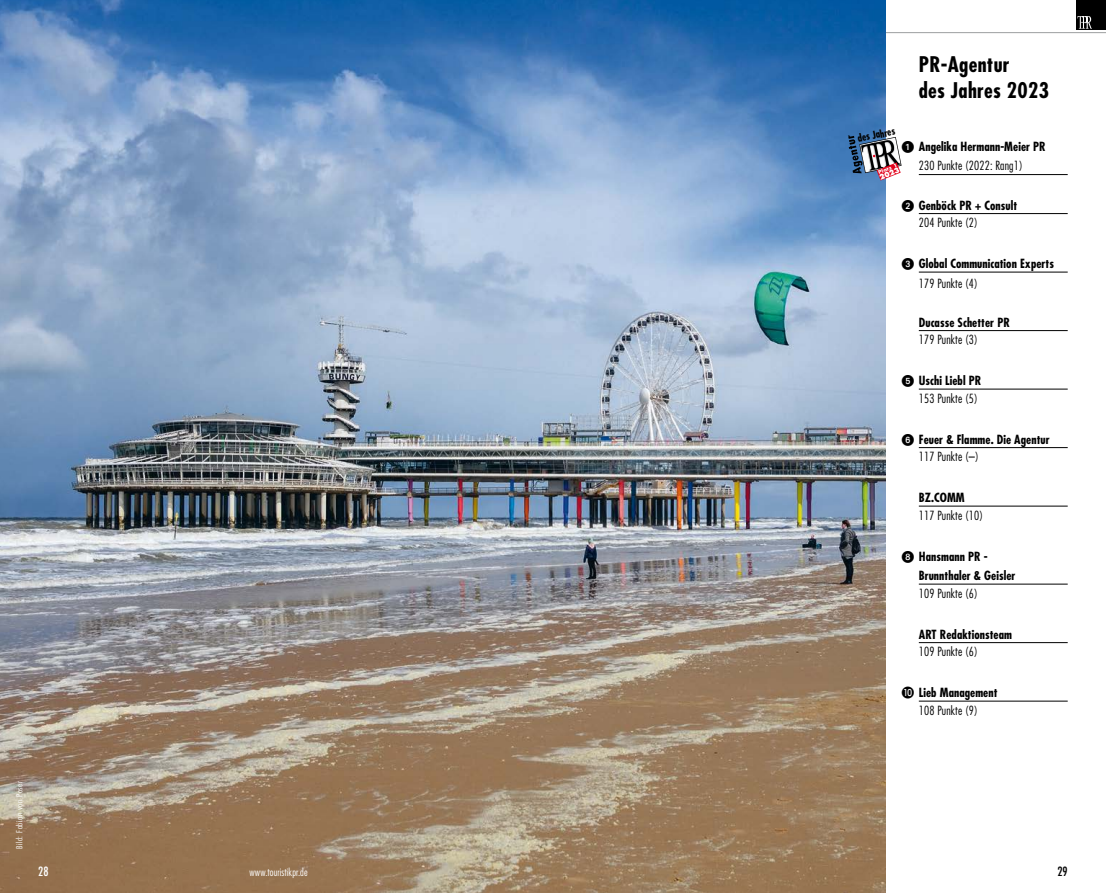
<style>
.page{position:relative;width:1106px;height:893px;background:#fff}
.page>*{position:absolute;margin:0;border:0;box-sizing:border-box;transform-origin:0 0}
.t1{font:700 condensed 21px/25.5px "Futura Std";letter-spacing:.015em;color:#000}
.t2{font:condensed 12.45px "Futura Std";color:#000}
.t3{font:condensed 12.45px "Futura Std";color:#fff}
.t4{font:700 condensed 12.3px/18px "Futura Std";letter-spacing:.005em;color:#000}
.t5{font:300 condensed 12.3px "Futura Std";letter-spacing:.01em;color:#000}
.t6{font:300 condensed 10.5px "Futura Std";letter-spacing:.01em;color:#fff}
.t7{font:700 condensed 10.5px "Futura Std";color:#000;scale:.95 1}
.t8{font:300 condensed 8.25px "Futura Std";letter-spacing:.07em;color:#fff;scale:1.05 1}
.t9{font:800 7.2px "Futura Std";color:#fff;scale:.93 1}
.t10{font:700 4.8px "Futura LT";color:#fff;scale:1.09 1}
.s1{font-family:"European Pi One";font-weight:400;font-stretch:normal}
.s2{font-weight:300}
</style>
<div class="page">
<div style="left:1076px;top:0;width:30px;height:30px;background:#000"></div>
<svg style="left:1077px;top:16px;width:15px;height:13px"></svg>
<hr style="left:0;top:32px;width:1106px;height:1px;background:#9c9e9f">
<img style="left:0;top:0;width:885px;height:893px">
<hr style="left:918px;top:174px;width:149px;height:1px;background:#000">
<hr style="left:918px;top:213px;width:149px;height:1px;background:#000">
<hr style="left:918px;top:272px;width:149px;height:1px;background:#000">
<hr style="left:918px;top:330px;width:149px;height:1px;background:#000">
<hr style="left:918px;top:389px;width:149px;height:1px;background:#000">
<hr style="left:918px;top:447px;width:149px;height:1px;background:#000">
<hr style="left:918px;top:506px;width:149px;height:1px;background:#000">
<hr style="left:918px;top:584px;width:149px;height:1px;background:#000">
<hr style="left:918px;top:642px;width:149px;height:1px;background:#000">
<hr style="left:918px;top:701px;width:149px;height:1px;background:#000">
<svg style="left:847px;top:135px;width:54px;height:46px"></svg>
<p class="t8" style="left:15px;top:849px;width:66px;rotate:-90deg">Bild: Fabian von Poser</p>
<p class="t3" style="left:38px;top:864px;width:12px">28</p>
<p class="t6" style="left:249px;top:866px;width:60px">www.touristikpr.de</p>
<h1 class="t1" style="left:918px;top:52px;width:132px">PR-Agentur<br>des Jahres 2023</h1>
<p class="t7" style="left:856px;top:132px;width:41px;rotate:-12deg">des Jahres</p>
<p class="t4" style="left:901px;top:137px;width:145px;line-height:19.5px;text-align:center"><span class="s1">1</span> Angelika Hermann-Meier PR<br><span class="s2">230 Punkte (2022: Rang1)</span></p>
<p class="t4" style="left:918px;top:196px;width:100px;text-indent:-17px"><span class="s1">2</span> Genböck PR + Consult<br><span class="s2">204 Punkte (2)</span></p>
<p class="t4" style="left:918px;top:254px;width:137px;line-height:19.5px;text-indent:-17px"><span class="s1">3</span> Global Communication Experts<br><span class="s2">179 Punkte (4)</span></p>
<p class="t4" style="left:918px;top:313px;width:93px">Ducasse Schetter PR</p>
<p class="t5" style="left:918px;top:333px;width:61px">179 Punkte (3)</p>
<p class="t4" style="left:901px;top:372px;width:81px;text-align:right"><span class="s1">5</span> Uschi Liebl PR<br><span class="s2">153 Punkte (5)</span></p>
<p class="t4" style="left:918px;top:430px;width:132px;text-indent:-17px"><span class="s1">6</span> Feuer &amp; Flamme. Die Agentur<br><span class="s2">117 Punkte (–)</span></p>
<p class="t4" style="left:918px;top:489px;width:48px">BZ.COMM</p>
<p class="t5" style="left:918px;top:508px;width:66px">117 Punkte (10)</p>
<p class="t4" style="left:918px;top:546px;width:98px;line-height:19.5px;text-indent:-17px"><span class="s1">8</span> Hansmann PR -<br>Brunnthaler &amp; Geisler</p>
<p class="t5" style="left:918px;top:586px;width:61px">109 Punkte (6)</p>
<p class="t4" style="left:918px;top:625px;width:95px">ART Redaktionsteam</p>
<p class="t5" style="left:918px;top:645px;width:61px">109 Punkte (6)</p>
<p class="t4" style="left:901px;top:684px;width:97px;text-align:center"><span class="s1">J</span> Lieb Management<br><span class="s2">108 Punkte (9)</span></p>
<p class="t10" style="left:877px;top:170px;width:20px;rotate:-22deg">Platz 1</p>
<p class="t9" style="left:878px;top:173px;width:24px;rotate:-22deg">2023</p>
<p class="t2" style="left:1057px;top:864px;width:12px">29</p>
</div>
